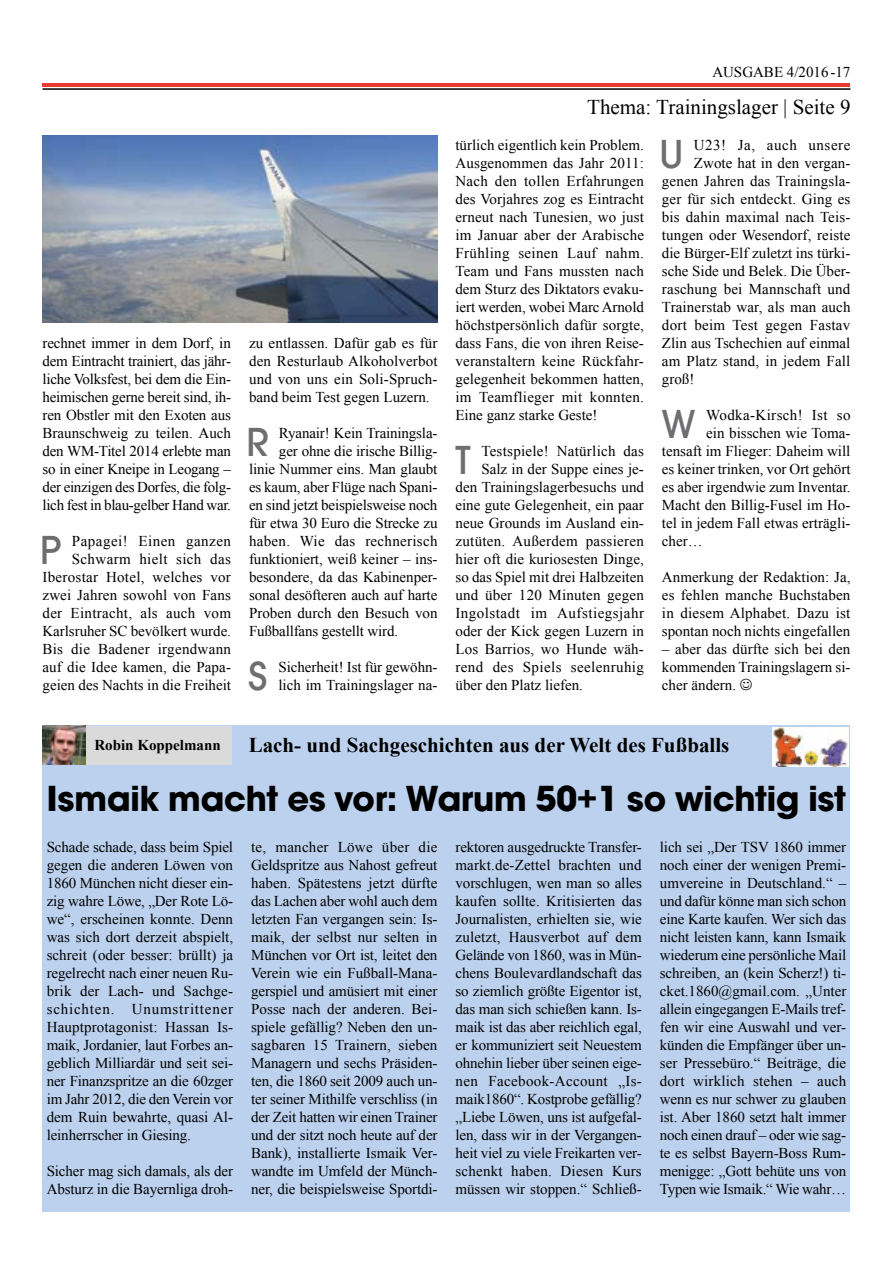
<style>
.page{position:relative;width:893px;height:1263px;background:#fff}
.page>*{position:absolute;margin:0;border:0;box-sizing:border-box;transform-origin:0 0}
.t1{font:41.85px "Avignon CE Medium";color:#6f6d70}
.t2{font:37.5px "Avignon CE Bold";letter-spacing:-.005em;color:#000}
.t3{font:700 21px "Times New Roman";color:#000}
.t4{font:21px "Times New Roman";color:#000}
.t5{font:15px/18px "Times New Roman";color:#000;text-align:justify}
.t6{font:15px/18px "Times New Roman";letter-spacing:.02em;color:#000;text-align:right}
.t7{font:15px "Times New Roman";letter-spacing:.035em;color:#000}
.t8{font:15px "Times New Roman";letter-spacing:.025em;color:#000}
.t9{font:700 15px "Times New Roman";color:#000}
</style>
<div class="page">
<hr style="left:43px;top:88px;width:807px;height:2px;background:#000">
<hr style="left:43px;top:83px;width:807px;height:3px;background:#e83a33">
<div style="left:43px;top:726px;width:807px;height:486px;background:#bcd1ee"></div>
<div style="left:43px;top:726px;width:189px;height:38px;background:#dadada"></div>
<img style="left:43px;top:726px;width:42px;height:38px">
<img style="left:772px;top:727px;width:77px;height:40px">
<img style="left:43px;top:135px;width:395px;height:187px">
<p class="t5" style="left:43px;top:333px;width:190px">rechnet immer in dem Dorf, in dem Eintracht trainiert, das jähr&shy;liche Volksfest, bei dem die Ein&shy;heimischen gerne bereit sind, ih&shy;ren Obstler mit den Exoten aus Braunschweig zu teilen. Auch den WM-Titel 2014 erlebte man so in einer Kneipe in Leogang – der einzigen des Dorfes, die folg&shy;lich fest in blau-gelber Hand war.</p>
<h1 class="t1" style="left:40px;top:526px;width:23px">P</h1>
<p class="t6" style="left:43px;top:531px;width:190px">Papagei! Einen ganzen<br>Schwarm hielt sich das<br>Iberostar Hotel, welches vor zwei Jahren sowohl von Fans der Eintracht, als auch vom<br>Karlsruher SC bevölkert wurde.<br>Bis die Badener irgendwann auf die Idee kamen, die Papa&shy;geien des Nachts in die Freiheit</p>
<p class="t5" style="left:249px;top:333px;width:190px">zu entlassen. Dafür gab es für den Resturlaub Alkoholverbot und von uns ein Soli-Spruch&shy;band beim Test gegen Luzern.</p>
<h1 class="t1" style="left:246px;top:418px;width:25px">R</h1>
<p class="t5" style="left:279px;top:423px;width:160px">Ryanair! Kein Trainingsla-</p>
<p class="t5" style="left:279px;top:441px;width:160px">ger ohne die irische Billig-</p>
<p class="t5" style="left:249px;top:459px;width:190px">linie Nummer eins. Man glaubt</p>
<p class="t5" style="left:249px;top:477px;width:190px">es kaum, aber Flüge nach Spani-</p>
<p class="t5" style="left:249px;top:495px;width:190px">en sind jetzt beispielsweise noch</p>
<p class="t5" style="left:249px;top:513px;width:190px">für etwa 30 Euro die Strecke zu</p>
<p class="t6" style="left:249px;top:531px;width:190px">haben. Wie das rechnerisch</p>
<p class="t5" style="left:249px;top:549px;width:190px">funktioniert, weiß keiner – ins-</p>
<p class="t5" style="left:249px;top:567px;width:190px">besondere, da das Kabinenper-</p>
<p class="t5" style="left:249px;top:585px;width:190px">sonal desöfteren auch auf harte</p>
<p class="t5" style="left:249px;top:603px;width:190px">Proben durch den Besuch von</p>
<p class="t5" style="left:249px;top:621px;width:151px">Fußballfans gestellt wird.</p>
<h1 class="t1" style="left:249px;top:652px;width:21px">S</h1>
<p class="t5" style="left:278px;top:657px;width:161px">Sicherheit! Ist für gewöhn&shy;lich im Trainingslager na-</p>
<p class="t5" style="left:712px;top:63px;width:140px">AUSGABE 4/2016-17</p>
<h3 class="t4" style="left:587px;top:92px;width:265px">Thema: Trainingslager | Seite 9</h3>
<p class="t5" style="left:455px;top:135px;width:190px">türlich eigentlich kein Problem.<br>Ausgenommen das Jahr 2011:<br>Nach den tollen Erfahrungen des Vorjahres zog es Eintracht erneut nach Tunesien, wo just im Januar aber der Arabische Frühling seinen Lauf nahm.<br>Team und Fans mussten nach dem Sturz des Diktators evaku&shy;iert werden, wobei Marc Arnold höchstpersönlich dafür sorgte, dass Fans, die von ihren Reise&shy;veranstaltern keine Rückfahr&shy;gelegenheit bekommen hatten, im Teamflieger mit konnten.<br>Eine ganz starke Geste!</p>
<h1 class="t1" style="left:455px;top:436px;width:17px">T</h1>
<p class="t6" style="left:481px;top:441px;width:164px">Testspiele! Natürlich das</p>
<p class="t5" style="left:481px;top:459px;width:164px">Salz in der Suppe eines je-</p>
<p class="t5" style="left:455px;top:477px;width:190px">den Trainingslagerbesuchs und</p>
<p class="t5" style="left:455px;top:495px;width:190px">eine gute Gelegenheit, ein paar</p>
<p class="t5" style="left:455px;top:513px;width:190px">neue Grounds im Ausland ein-</p>
<p class="t6" style="left:455px;top:531px;width:190px">zutüten. Außerdem passieren</p>
<p class="t5" style="left:455px;top:549px;width:190px">hier oft die kuriosesten Dinge,</p>
<p class="t5" style="left:455px;top:567px;width:190px">so das Spiel mit drei Halbzeiten</p>
<p class="t5" style="left:455px;top:585px;width:190px">und über 120 Minuten gegen</p>
<p class="t7" style="left:455px;top:603px;width:190px">Ingolstadt im Aufstiegsjahr</p>
<p class="t5" style="left:455px;top:621px;width:190px">oder der Kick gegen Luzern in</p>
<p class="t5" style="left:455px;top:639px;width:190px">Los Barrios, wo Hunde wäh-</p>
<p class="t8" style="left:455px;top:657px;width:190px">rend des Spiels seelenruhig</p>
<p class="t5" style="left:455px;top:675px;width:129px">über den Platz liefen.</p>
<h1 class="t1" style="left:659px;top:130px;width:25px">U</h1>
<p class="t7" style="left:694px;top:135px;width:158px">U23! Ja, auch unsere</p>
<p class="t5" style="left:694px;top:153px;width:158px">Zwote hat in den vergan-</p>
<p class="t5" style="left:662px;top:171px;width:190px">genen Jahren das Trainingsla-</p>
<p class="t5" style="left:662px;top:189px;width:190px">ger für sich entdeckt. Ging es</p>
<p class="t5" style="left:662px;top:207px;width:190px">bis dahin maximal nach Teis-</p>
<p class="t5" style="left:662px;top:225px;width:190px">tungen oder Wesendorf, reiste</p>
<p class="t5" style="left:662px;top:243px;width:190px">die Bürger-Elf zuletzt ins türki-</p>
<p class="t5" style="left:662px;top:261px;width:190px">sche Side und Belek. Die Über-</p>
<p class="t5" style="left:662px;top:279px;width:190px">raschung bei Mannschaft und</p>
<p class="t5" style="left:662px;top:297px;width:190px">Trainerstab war, als man auch</p>
<p class="t5" style="left:662px;top:315px;width:190px">dort beim Test gegen Fastav</p>
<p class="t5" style="left:662px;top:333px;width:190px">Zlin aus Tschechien auf einmal</p>
<p class="t5" style="left:662px;top:351px;width:190px">am Platz stand, in jedem Fall</p>
<p class="t5" style="left:662px;top:369px;width:34px">groß!</p>
<h1 class="t1" style="left:661px;top:400px;width:36px">W</h1>
<p class="t8" style="left:706px;top:405px;width:146px">Wodka-Kirsch! Ist so</p>
<p class="t5" style="left:706px;top:423px;width:146px">ein bisschen wie Toma-</p>
<p class="t5" style="left:662px;top:441px;width:190px">tensaft im Flieger: Daheim will</p>
<p class="t5" style="left:662px;top:459px;width:190px">es keiner trinken, vor Ort gehört</p>
<p class="t5" style="left:662px;top:477px;width:190px">es aber irgendwie zum Inventar.</p>
<p class="t5" style="left:662px;top:495px;width:190px">Macht den Billig-Fusel im Ho-</p>
<p class="t5" style="left:662px;top:513px;width:190px">tel in jedem Fall etwas erträgli-</p>
<p class="t5" style="left:662px;top:531px;width:42px">cher…</p>
<p class="t5" style="left:662px;top:567px;width:190px">Anmerkung der Redaktion: Ja, es fehlen manche Buchstaben in diesem Alphabet. Dazu ist spontan noch nichts eingefallen</p>
<p class="t5" style="left:662px;top:639px;width:190px">– aber das dürfte sich bei den kommenden Trainingslagern si&shy;cher ändern.</p>
<h3 class="t3" style="left:249px;top:730px;width:482px">Lach- und Sachgeschichten aus der Welt des Fußballs</h3>
<h2 class="t2" style="left:47px;top:775px;width:801px">Ismaik macht es vor: Warum 50+1 so wichtig ist</h2>
<p class="t5" style="left:47px;top:837px;width:188px">Schade schade, dass beim Spiel gegen die anderen Löwen von 1860 München nicht dieser ein&shy;zig wahre Löwe, „Der Rote Lö&shy;we“, erscheinen konnte. Denn was sich dort derzeit abspielt, schreit (oder besser: brüllt) ja regelrecht nach einer neuen Ru&shy;brik der Lach- und Sachge&shy;schichten. Unumstrittener Hauptprotagonist: Hassan Is&shy;maik, Jordanier, laut Forbes an&shy;geblich Milliardär und seit sei&shy;ner Finanzspritze an die 60zger im Jahr 2012, die den Verein vor dem Ruin bewahrte, quasi Al&shy;leinherrscher in Giesing.</p>
<p class="t5" style="left:47px;top:1161px;width:188px">Sicher mag sich damals, als der<br>Absturz in die Bayernliga droh-</p>
<p class="t9" style="left:94px;top:735px;width:128px">Robin Koppelmann</p>
<p class="t5" style="left:251px;top:837px;width:188px">te, mancher Löwe über die Geldspritze aus Nahost gefreut haben. Spätestens jetzt dürfte das Lachen aber wohl auch dem letzten Fan vergangen sein: Is&shy;maik, der selbst nur selten in München vor Ort ist, leitet den Verein wie ein Fußball-Mana&shy;gerspiel und amüsiert mit einer Posse nach der anderen. Bei&shy;spiele gefällig? Neben den un&shy;sagbaren 15 Trainern, sieben Managern und sechs Präsiden&shy;ten, die 1860 seit 2009 auch un&shy;ter seiner Mithilfe verschliss (in der Zeit hatten wir einen Trainer und der sitzt noch heute auf der Bank), installierte Ismaik Ver&shy;wandte im Umfeld der Münch&shy;ner, die beispielsweise Sportdi-</p>
<p class="t5" style="left:455px;top:837px;width:188px">rektoren ausgedruckte Transfer&shy;markt.de-Zettel brachten und vorschlugen, wen man so alles kaufen sollte. Kritisierten das Journalisten, erhielten sie, wie zuletzt, Hausverbot auf dem Gelände von 1860, was in Mün&shy;chens Boulevardlandschaft das so ziemlich größte Eigentor ist, das man sich schießen kann. Is&shy;maik ist das aber reichlich egal, er kommuniziert seit Neuestem ohnehin lieber über seinen eige&shy;nen Facebook-Account „Is&shy;maik1860“. Kostprobe gefällig? „Liebe Löwen, uns ist aufgefal&shy;len, dass wir in der Vergangen&shy;heit viel zu viele Freikarten ver&shy;schenkt haben. Diesen Kurs müssen wir stoppen.“ Schließ-</p>
<p class="t5" style="left:660px;top:837px;width:188px">lich sei „Der TSV 1860 immer noch einer der wenigen Premi&shy;umvereine in Deutschland.“ – und dafür könne man sich schon eine Karte kaufen. Wer sich das nicht leisten kann, kann Ismaik wiederum eine persönliche Mail schreiben, an (kein Scherz!) ti&shy;cket.1860@gmail.com. „Unter allein eingegangen E-Mails tref&shy;fen wir eine Auswahl und ver&shy;künden die Empfänger über un&shy;ser Pressebüro.“ Beiträge, die dort wirklich stehen – auch wenn es nur schwer zu glauben ist. Aber 1860 setzt halt immer noch einen drauf – oder wie sag&shy;te es selbst Bayern-Boss Rum&shy;menigge: „Gott behüte uns von Typen wie Ismaik.“ Wie wahr…</p>
</div>
